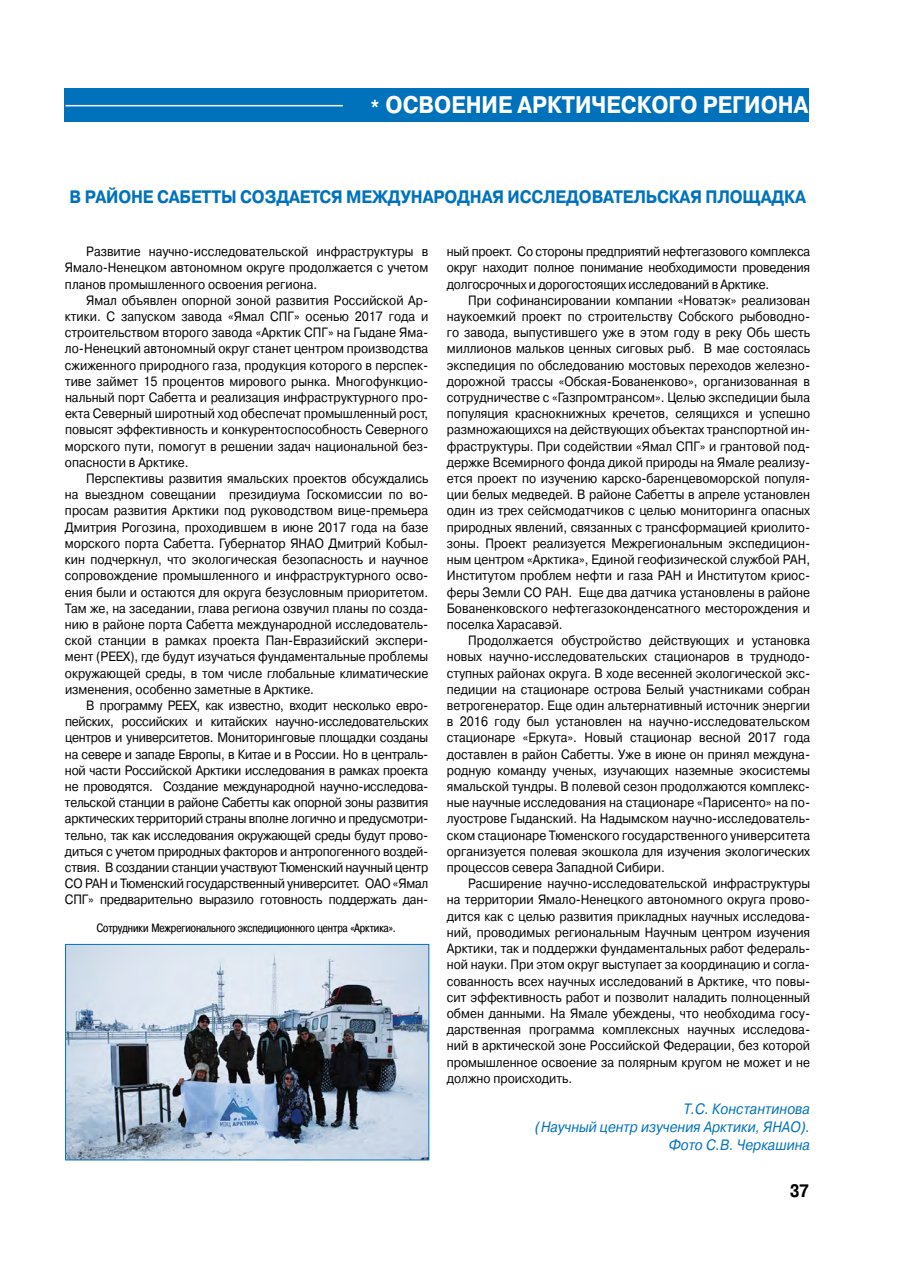
<style>
.page{position:relative;width:897px;height:1267px;background:#fff}
.page>*{position:absolute;margin:0;border:0;box-sizing:border-box;transform-origin:0 0}
.t1{font:700 24px "Pragmatica C";color:#fff;scale:.9 1}
.t2{font:700 18px "Pragmatica C";letter-spacing:-.01em;color:#0072bc;scale:.9 1}
.t3{font:700 18px "Pragmatica Cond C";color:#000}
.t4{font:italic 15px/18px "Pragmatica C";color:#0072bc;text-align:right;scale:.9 1}
.t5{font:13.5px/16.2px "Pragmatica C";color:#000;text-align:justify;scale:.9 1}
.t6{font:12px "Pragmatica Cond C";color:#000}
</style>
<div class="page">
<div style="left:64px;top:88px;width:744px;height:33px;background:#0072bc"></div>
<hr style="left:66px;top:105px;width:277px;height:1px;background:#fff">
<img style="left:67px;top:946px;width:360px;height:212px">
<div style="left:65px;top:944px;width:364px;height:216px;border:1px solid #0072bc"></div>
<h1 class="t1" style="left:370px;top:91px;width:488px">* ОСВОЕНИЕ АРКТИЧЕСКОГО РЕГИОНА</h1>
<h2 class="t2" style="left:70px;top:187px;width:819px">В РАЙОНЕ САБЕТТЫ СОЗДАЕТСЯ МЕЖДУНАРОДНАЯ ИССЛЕДОВАТЕЛЬСКАЯ ПЛОЩАДКА</h2>
<p class="t5" style="left:65px;top:243px;width:405px;text-indent:21px">Развитие научно-исследовательской инфраструктуры в Ямало-Ненецком автономном округе продолжается с учетом планов промышленного освоения региона.</p>
<p class="t5" style="left:65px;top:292px;width:405px;text-indent:21px">Ямал объявлен опорной зоной развития Российской Ар&shy;ктики. С запуском завода «Ямал СПГ» осенью 2017 года и строительством второго завода «Арктик СПГ» на Гыдане Яма&shy;ло-Ненецкий автономный округ станет центром производства сжиженного природного газа, продукция которого в перспек&shy;тиве займет 15 процентов мирового рынка. Многофункцио&shy;нальный порт Сабетта и реализация инфраструктурного про&shy;екта Северный широтный ход обеспечат промышленный рост, повысят эффективность и конкурентоспособность Северного морского пути, помогут в решении задач национальной без&shy;опасности в Арктике.</p>
<p class="t5" style="left:65px;top:470px;width:405px;text-indent:21px">Перспективы развития ямальских проектов обсуждались на выездном совещании президиума Госкомиссии по во&shy;просам развития Арктики под руководством вице-премьера Дмитрия Рогозина, проходившем в июне 2017 года на базе морского порта Сабетта. Губернатор ЯНАО Дмитрий Кобыл&shy;кин подчеркнул, что экологическая безопасность и научное сопровождение промышленного и инфраструктурного осво&shy;ения были и остаются для округа безусловным приоритетом.<br>Там же, на заседании, глава региона озвучил планы по созда&shy;нию в районе порта Сабетта международной исследователь&shy;ской станции в рамках проекта Пан-Евразийский экспери&shy;мент (PEEX), где будут изучаться фундаментальные проблемы окружающей среды, в том числе глобальные климатические изменения, особенно заметные в Арктике.</p>
<p class="t5" style="left:65px;top:697px;width:405px;text-indent:21px">В программу PEEX, как известно, входит несколько евро&shy;пейских, российских и китайских научно-исследовательских центров и университетов. Мониторинговые площадки созданы на севере и западе Европы, в Китае и в России. Но в централь&shy;ной части Российской Арктики исследования в рамках проекта не проводятся. Создание международной научно-исследова&shy;тельской станции в районе Сабетты как опорной зоны развития арктических территорий страны вполне логично и предусмотри&shy;тельно, так как исследования окружающей среды будут прово&shy;диться с учетом природных факторов и антропогенного воздей&shy;ствия. В создании станции участвуют Тюменский научный центр СО РАН и Тюменский государственный университет. ОАО «Ямал СПГ» предварительно выразило готовность поддержать дан-</p>
<p class="t6" style="left:97px;top:921px;width:300px">Сотрудники Межрегионального экспедиционного центра «Арктика».</p>
<p class="t5" style="left:447px;top:243px;width:405px">ный проект. Со стороны предприятий нефтегазового комплекса округ находит полное понимание необходимости проведения долгосрочных и дорогостоящих исследований в Арктике.</p>
<p class="t5" style="left:447px;top:292px;width:405px;text-indent:21px">При софинансировании компании «Новатэк» реализован наукоемкий проект по строительству Собского рыбоводно&shy;го завода, выпустившего уже в этом году в реку Обь шесть миллионов мальков ценных сиговых рыб. В мае состоялась экспедиция по обследованию мостовых переходов железно&shy;дорожной трассы «Обская-Бованенково», организованная в сотрудничестве с «Газпромтрансом». Целью экспедиции была популяция краснокнижных кречетов, селящихся и успешно размножающихся на действующих объектах транспортной ин&shy;фраструктуры. При содействии «Ямал СПГ» и грантовой под&shy;держке Всемирного фонда дикой природы на Ямале реализу&shy;ется проект по изучению карско-баренцевоморской популя&shy;ции белых медведей. В районе Сабетты в апреле установлен один из трех сейсмодатчиков с целью мониторинга опасных природных явлений, связанных с трансформацией криолито&shy;зоны. Проект реализуется Межрегиональным экспедицион&shy;ным центром «Арктика», Единой геофизической службой РАН, Институтом проблем нефти и газа РАН и Институтом криос&shy;феры Земли СО РАН. Еще два датчика установлены в районе Бованенковского нефтегазоконденсатного месторождения и поселка Харасавэй.</p>
<p class="t5" style="left:447px;top:632px;width:405px;text-indent:21px">Продолжается обустройство действующих и установка новых научно-исследовательских стационаров в труднодо&shy;ступных районах округа. В ходе весенней экологической экс&shy;педиции на стационаре острова Белый участниками собран ветрогенератор. Еще один альтернативный источник энергии в 2016 году был установлен на научно-исследовательском стационаре «Еркута». Новый стационар весной 2017 года доставлен в район Сабетты. Уже в июне он принял междуна&shy;родную команду ученых, изучающих наземные экосистемы ямальской тундры. В полевой сезон продолжаются комплекс&shy;ные научные исследования на стационаре «Парисенто» на по&shy;луострове Гыданский. На Надымском научно-исследователь&shy;ском стационаре Тюменского государственного университета организуется полевая экошкола для изучения экологических процессов севера Западной Сибири.</p>
<p class="t5" style="left:447px;top:875px;width:405px;text-indent:21px">Расширение научно-исследовательской инфраструктуры на территории Ямало-Ненецкого автономного округа прово&shy;дится как с целью развития прикладных научных исследова&shy;ний, проводимых региональным Научным центром изучения Арктики, так и поддержки фундаментальных работ федераль&shy;ной науки. При этом округ выступает за координацию и согла&shy;сованность всех научных исследований в Арктике, что повы&shy;сит эффективность работ и позволит наладить полноценный обмен данными. На Ямале убеждены, что необходима госу&shy;дарственная программа комплексных научных исследова&shy;ний в арктической зоне Российской Федерации, без которой промышленное освоение за полярным кругом не может и не должно происходить.</p>
<p class="t4" style="left:536px;top:1099px;width:306px">Т.С. Константинова<br>(Научный центр изучения Арктики, ЯНАО).<br>Фото С.В. Черкашина</p>
<h2 class="t3" style="left:789px;top:1180px;width:20px">37</h2>
</div>
